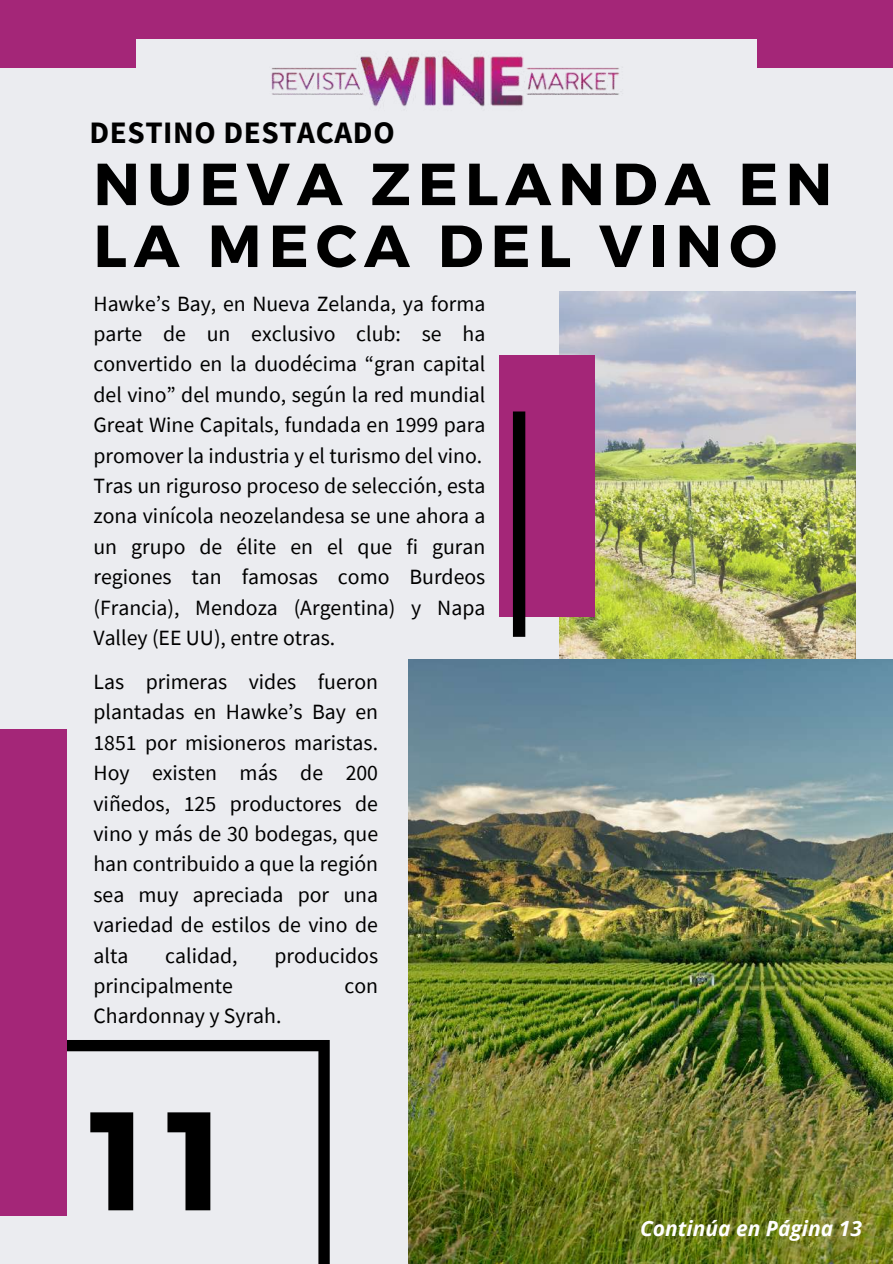
<style>
.page{position:relative;width:893px;height:1264px;background:#fff}
.page>*{position:absolute;margin:0;border:0;box-sizing:border-box;transform-origin:0 0}
.t1{font:700 139.65px "Montserrat";color:#000}
.t2{font:700 59.25px/61.8px "Montserrat";letter-spacing:.12em;color:#000}
.t3{font:700 31.2px "Source Sans Pro";letter-spacing:.02em;color:#000}
.t4{font:21.75px/30.3px "Source Sans Pro";color:#000}
.t5{font:italic 700 21px "Open Sans";color:#fff}
</style>
<div class="page">
<div style="left:0;top:0;width:892px;height:1263px;background:#ebecf0"></div>
<svg style="left:0;top:1039px;width:329px;height:224px"></svg>
<div style="left:0;top:729px;width:66px;height:486px;background:#a42678"></div>
<div style="left:0;top:0;width:892px;height:40px;background:#a42678"></div>
<div style="left:0;top:27px;width:892px;height:41px;background:#a42678"></div>
<div style="left:136px;top:39px;width:621px;height:41px;background:#ebecf0"></div>
<img style="left:271px;top:56px;width:349px;height:51px">
<img style="left:559px;top:292px;width:296px;height:367px">
<img style="left:409px;top:659px;width:483px;height:604px">
<div style="left:499px;top:355px;width:95px;height:262px;background:#a42678"></div>
<div style="left:513px;top:411px;width:12px;height:226px;background:#000"></div>
<h3 class="t3" style="left:89px;top:112px;width:307px">DESTINO DESTACADO</h3>
<h2 class="t2" style="left:93px;top:150px;width:740px">NUEVA ZELANDA EN<br>LA MECA DEL VINO</h2>
<p class="t4" style="left:93px;top:288px;width:393px">Hawke’s Bay, en Nueva Zelanda, ya forma parte de un exclusivo club: se ha convertido en la duodécima “gran capital del vino” del mundo, según la red mundial Great Wine Capitals, fundada en 1999 para promover la industria y el turismo del vino.<br>Tras un riguroso proceso de selección, esta zona vinícola neozelandesa se une ahora a un grupo de élite en el que fi guran regiones tan famosas como Burdeos (Francia), Mendoza (Argentina) y Napa Valley (EE UU), entre otras.</p>
<p class="t4" style="left:93px;top:666px;width:286px;text-align:justify">Las primeras vides fueron plantadas en Hawke’s Bay en 1851 por misioneros maristas.<br>Hoy existen más de 200 viñedos, 125 productores de vino y más de 30 bodegas, que han contribuido a que la región sea muy apreciada por una variedad de estilos de vino de alta</p>
<p class="t4" style="left:165px;top:939px;width:74px">calidad,</p>
<p class="t4" style="left:274px;top:939px;width:105px">producidos</p>
<p class="t4" style="left:93px;top:970px;width:141px">principalmente</p>
<p class="t4" style="left:344px;top:970px;width:35px">con</p>
<p class="t4" style="left:93px;top:1000px;width:189px">Chardonnay y Syrah.</p>
<h1 class="t1" style="left:89px;top:1069px;width:136px">11</h1>
<p class="t5" style="left:640px;top:1213px;width:223px">Continúa en Página 13</p>
</div>
